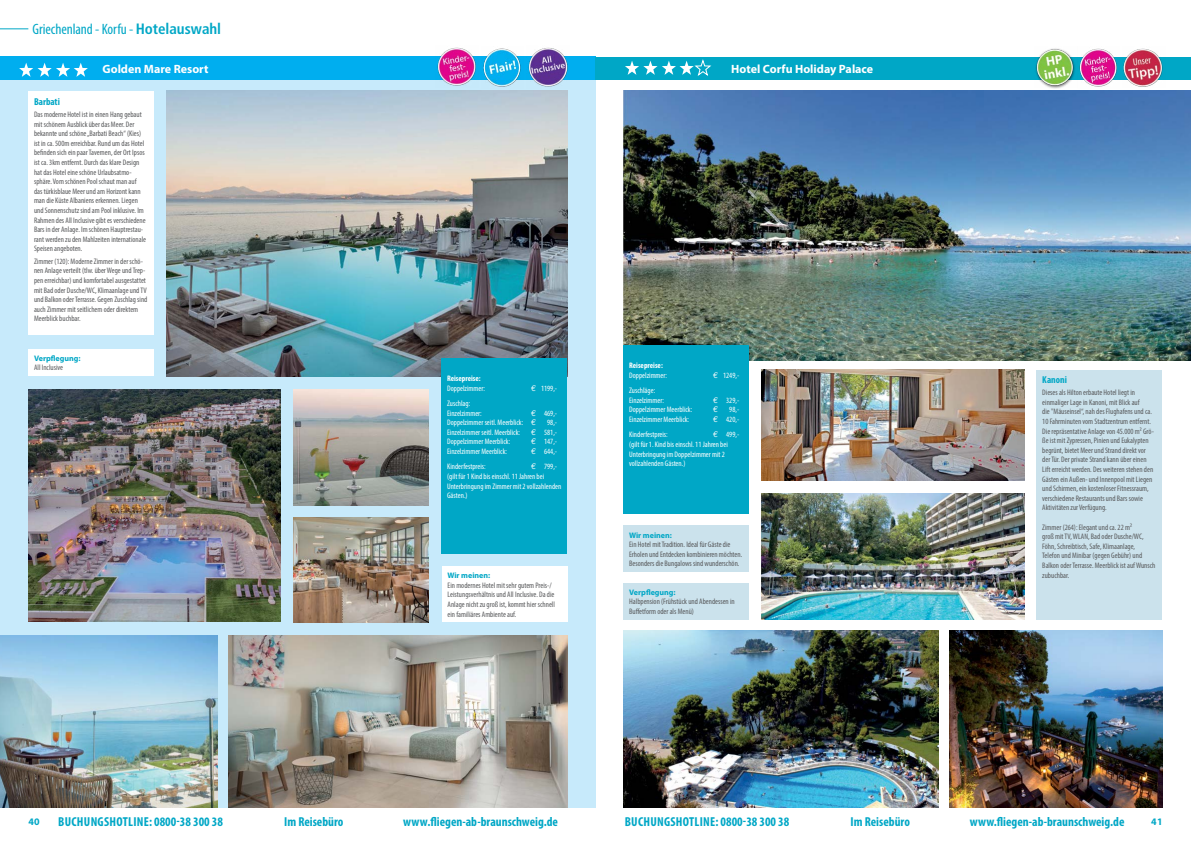
<style>
.page{position:relative;width:1191px;height:842px;background:#fff}
.page>*{position:absolute;margin:0;border:0;box-sizing:border-box;transform-origin:0 0}
.t1{font:condensed 15px "Myriad Pro";letter-spacing:-.005em;color:#00a7c6}
.t2{font:700 condensed 13px "Myriad Pro";color:#00a7c6}
.t3{font:700 condensed 13px "Myriad Pro";letter-spacing:.02em;color:#00a7c6}
.t4{font:700 12px "Myriad Pro";color:#fff}
.t5{font:700 condensed 10px "Myriad Pro";color:#00a7c6}
.t6{font:700 10px "Myriad Pro";color:#00a7c6}
.t7{font:condensed 8px/9.6px "Myriad Pro";color:#58595b}
.t8{font:condensed 8px/9.6px "Myriad Pro";color:#fff}
.t9{font:700 8px/9.6px "Myriad Pro";color:#00a7c6}
.t10{font:8px "Linotype Euro Font Ato F";color:#fff}
.s1{font-family:"Frutiger";font-weight:700}
.s2{font-weight:400;font-stretch:condensed;color:#58595b}
.s3{font-weight:700}
.s4{font-family:"Linotype Euro Font Ato F";font-stretch:normal}
.s5{font-weight:700;font-stretch:normal;color:#00a7c6}
</style>
<div class="page">
<div style="left:0;top:60px;width:595px;height:748px;background:#c7eafb"></div>
<div style="left:0;top:56px;width:596px;height:24px;background:#00aeef"></div>
<svg style="left:19px;top:63px;width:69px;height:14px"></svg>
<img style="left:166px;top:91px;width:401px;height:285px">
<div style="left:441px;top:358px;width:126px;height:196px;background:#00a7c6"></div>
<img style="left:28px;top:389px;width:252px;height:233px">
<img style="left:294px;top:517px;width:134px;height:105px">
<div style="left:28px;top:349px;width:126px;height:27px;background:#fff"></div>
<div style="left:442px;top:566px;width:125px;height:56px;background:#fff"></div>
<div style="left:28px;top:91px;width:126px;height:243px;background:#fff"></div>
<img style="left:0;top:635px;width:218px;height:173px">
<img style="left:229px;top:635px;width:338px;height:173px">
<svg style="left:0;top:28px;width:28px;height:1px"></svg>
<img style="left:294px;top:389px;width:134px;height:117px">
<div style="left:596px;top:57px;width:595px;height:23px;background:#00a7c6"></div>
<img style="left:761px;top:370px;width:263px;height:110px">
<img style="left:761px;top:494px;width:263px;height:125px">
<img style="left:949px;top:631px;width:213px;height:177px">
<img style="left:623px;top:631px;width:315px;height:177px">
<img style="left:624px;top:91px;width:567px;height:269px">
<div style="left:623px;top:345px;width:126px;height:169px;background:#00a7c6"></div>
<svg style="left:625px;top:59px;width:87px;height:17px"></svg>
<div style="left:1036px;top:370px;width:126px;height:249px;background:#cbe2ec"></div>
<div style="left:623px;top:526px;width:126px;height:46px;background:#cbe2ec"></div>
<div style="left:623px;top:583px;width:126px;height:36px;background:#cbe2ec"></div>
<img style="left:483px;top:48px;width:38px;height:39px">
<img style="left:528px;top:47px;width:40px;height:40px">
<img style="left:1079px;top:48px;width:38px;height:39px">
<img style="left:1123px;top:48px;width:40px;height:39px">
<img style="left:437px;top:47px;width:39px;height:39px">
<div style="left:1035px;top:48px;width:41px;height:42px;background:#000;opacity:.6"></div>
<p class="t1" style="left:33px;top:20px;width:190px">Griechenland - Korfu - <span class="s1">Hotelauswahl</span></p>
<p class="t4" style="left:102px;top:61px;width:107px">Golden Mare Resort</p>
<p class="t5" style="left:34px;top:95px;width:27px">Barbati</p>
<p class="t7" style="left:34px;top:109px;width:114px">Das moderne Hotel ist in einen Hang gebaut mit schönem Ausblick über das Meer. Der bekannte und schöne „Barbati Beach“ (Kies) ist in ca. 500m erreichbar. Rund um das Hotel befinden sich ein paar Tavernen, der Ort Ipsos ist ca. 3km entfernt. Durch das klare Design hat das Hotel eine schöne Urlaubsatmo&shy;sphäre. Vom schönen Pool schaut man auf das türkisblaue Meer und am Horizont kann man die Küste Albaniens erkennen. Liegen und Sonnenschutz sind am Pool inklusive. Im Rahmen des All Inclusive gibt es verschiedene Bars in der Anlage. Im schönen Hauptrestau&shy;rant werden zu den Mahlzeiten internationale Speisen angeboten.</p>
<p class="t7" style="left:34px;top:256px;width:115px">Zimmer (120): Moderne Zimmer in der schö&shy;nen Anlage verteilt (tlw. über Wege und Trep&shy;pen erreichbar) und komfortabel ausgestattet mit Bad oder Dusche/WC, Klimaanlage und TV und Balkon oder Terrasse. Gegen Zuschlag sind auch Zimmer mit seitlichem oder direktem Meerblick buchbar.</p>
<p class="t9" style="left:34px;top:353px;width:48px">Verpflegung:<br><span class="s2">All Inclusive</span></p>
<p class="t4" style="left:731px;top:61px;width:143px">Hotel Corfu Holiday Palace</p>
<p class="t8" style="left:447px;top:374px;width:39px"><span class="s3">Reisepreise:<br></span>Doppelzimmer:</p>
<p class="t8" style="left:531px;top:383px;width:27px"><span class="s4">C</span> 1199,-</p>
<p class="t8" style="left:447px;top:398px;width:36px">Zuschlag:<br>Einzelzimmer:</p>
<p class="t8" style="left:447px;top:408px;width:111px;text-indent:84px"><span class="s4">C</span> 469,-<br>Doppelzimmer seitl. Meerblick: <span class="s4">C</span></p>
<p class="t8" style="left:547px;top:418px;width:11px">98,-</p>
<p class="t8" style="left:447px;top:427px;width:74px">Einzelzimmer seitl. Meerblick:</p>
<p class="t8" style="left:531px;top:427px;width:27px"><span class="s4">C</span> 581,-</p>
<p class="t8" style="left:447px;top:437px;width:65px">Doppelzimmer Meerblick:</p>
<p class="t8" style="left:531px;top:437px;width:27px"><span class="s4">C</span> 147,-</p>
<p class="t8" style="left:447px;top:446px;width:61px">Einzelzimmer Meerblick:</p>
<p class="t8" style="left:531px;top:446px;width:27px"><span class="s4">C</span> 644,-</p>
<p class="t8" style="left:447px;top:462px;width:40px">Kinderfestpreis:</p>
<p class="t8" style="left:447px;top:462px;width:116px;text-indent:84px"><span class="s4">C</span> 799,- (gilt für 1 Kind bis einschl. 11 Jahren bei<br>Unterbringung im Zimmer mit 2 vollzahlenden<br>Gästen.)</p>
<p class="t7" style="left:447px;top:571px;width:109px"><span class="s5">Wir meinen:<br></span>Ein modernes Hotel mit sehr gutem Preis-/ Leistungsverhältnis und All Inclusive. Da die Anlage nicht zu groß ist, kommt hier schnell ein familiäres Ambiente auf.</p>
<p class="t8" style="left:629px;top:361px;width:39px"><span class="s3">Reisepreise:<br></span>Doppelzimmer:</p>
<p class="t8" style="left:713px;top:370px;width:27px"><span class="s4">C</span> 1249,-</p>
<p class="t8" style="left:629px;top:386px;width:36px">Zuschläge:<br>Einzelzimmer:</p>
<p class="t8" style="left:713px;top:395px;width:27px"><span class="s4">C</span> 329,-</p>
<p class="t8" style="left:629px;top:405px;width:65px">Doppelzimmer Meerblick:</p>
<p class="t10" style="left:713px;top:405px;width:6px">C</p>
<p class="t8" style="left:729px;top:405px;width:11px">98,-</p>
<p class="t8" style="left:629px;top:414px;width:61px">Einzelzimmer Meerblick:</p>
<p class="t8" style="left:713px;top:414px;width:27px"><span class="s4">C</span> 420,-</p>
<p class="t8" style="left:629px;top:430px;width:40px">Kinderfestpreis:</p>
<p class="t8" style="left:629px;top:430px;width:111px;text-indent:84px"><span class="s4">C</span> 499,- (gilt für 1. Kind bis einschl. 11 Jahren bei<br>Unterbringung im Doppelzimmer mit 2 vollzahlenden Gästen.)</p>
<p class="t7" style="left:629px;top:530px;width:115px"><span class="s5">Wir meinen:<br></span>Ein Hotel mit Tradition. Ideal für Gäste die Erholen und Entdecken kombinieren möchten.<br>Besonders die Bungalows sind wunderschön.</p>
<p class="t7" style="left:629px;top:587px;width:107px"><span class="s5">Verpflegung:<br></span>Halbpension (Frühstück und Abendessen in<br>Buffetform oder als Menü)</p>
<p class="t5" style="left:1042px;top:373px;width:26px">Kanoni</p>
<p class="t7" style="left:1042px;top:388px;width:113px">Dieses als Hilton erbaute Hotel liegt in einmaliger Lage in Kanoni, mit Blick auf<br>die "Mäuseinsel“, nah des Flughafens und ca.<br>10 Fahrminuten vom Stadtzentrum entfernt.<br>Die repräsentative Anlage von 45.000 m² Grö&shy;ße ist mit Zypressen, Pinien und Eukalypten begrünt, bietet Meer und Strand direkt vor der Tür. Der private Strand kann über einen Lift erreicht werden. Des weiteren stehen den Gästen ein Außen- und Innenpool mit Liegen und Schirmen, ein kostenloser Fitnessraum, verschiedene Restaurants und Bars sowie Aktivitäten zur Verfügung.</p>
<p class="t7" style="left:1042px;top:522px;width:115px">Zimmer (264): Elegant und ca. 22 m²<br>groß mit TV, WLAN, Bad oder Dusche/WC, Föhn, Schreibtisch, Safe, Klimaanlage,<br>Telefon und Minibar (gegen Gebühr) und Balkon oder Terrasse. Meerblick ist auf Wunsch zubuchbar.</p>
<p class="t6" style="left:28px;top:815px;width:13px">40</p>
<p class="t3" style="left:58px;top:814px;width:198px">Buchungshotline: 0800-38 300 38 I</p>
<p class="t2" style="left:287px;top:814px;width:58px">m Reisebüro</p>
<p class="t2" style="left:403px;top:814px;width:156px">www.fliegen-ab-braunschweig.de</p>
<p class="t3" style="left:624px;top:814px;width:198px">Buchungshotline: 0800-38 300 38 I</p>
<p class="t2" style="left:854px;top:814px;width:58px">m Reisebüro</p>
<p class="t2" style="left:969px;top:814px;width:156px">www.fliegen-ab-braunschweig.de</p>
<p class="t6" style="left:1151px;top:815px;width:13px">41</p>
</div>
